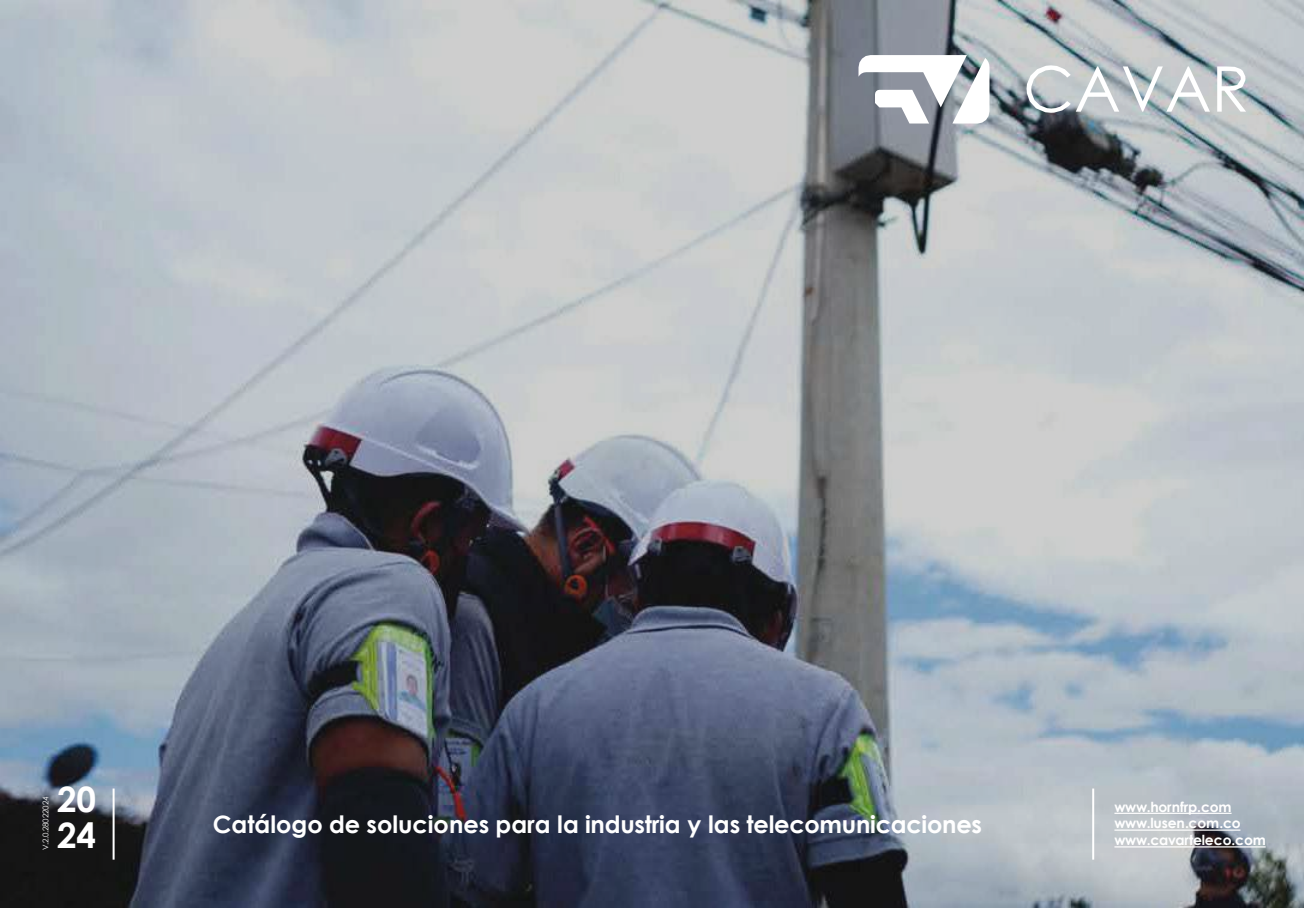
<style>
.page{position:relative;width:1304px;height:908px;background:#fff}
.page>*{position:absolute;margin:0;border:0;box-sizing:border-box;transform-origin:0 0}
.t1{font:700 35px/36px "Century Gothic";color:#fff}
.t2{font:700 24px "Century Gothic";letter-spacing:-.01em;color:#fff}
.t3{font:700 14px/16.8px "Century Gothic";letter-spacing:-.015em;color:#fff}
.t4{font:8px "Century Gothic";letter-spacing:-.01em;color:#fff}
</style>
<div class="page">
<div style="left:0;top:0;width:1304px;height:907px;background:#3c3c3b;opacity:.25"></div>
<svg style="left:1114px;top:813px;width:118px;height:1px"></svg>
<svg style="left:1114px;top:829px;width:126px;height:2px"></svg>
<svg style="left:1114px;top:846px;width:152px;height:1px"></svg>
<hr style="left:113px;top:788px;width:2px;height:72px;background:#fff">
<hr style="left:1092px;top:788px;width:2px;height:72px;background:#fff">
<svg style="left:858px;top:55px;width:131px;height:69px"></svg>
<svg style="left:1026px;top:65px;width:184px;height:48px"></svg>
<svg style="left:1217px;top:66px;width:29px;height:46px"></svg>
<p class="t4" style="left:40px;top:850px;width:55px;rotate:-90deg">V.2.0.28022024</p>
<h1 class="t1" style="left:57px;top:779px;width:40px">20<br>24</h1>
<p class="t2" style="left:213px;top:806px;width:771px">Catálogo de soluciones para la industria y las telecomunicaciones</p>
<p class="t3" style="left:1114px;top:797px;width:153px">www.hornfrp.com www.lusen.com.co www.cavarteleco.com</p>
</div>
